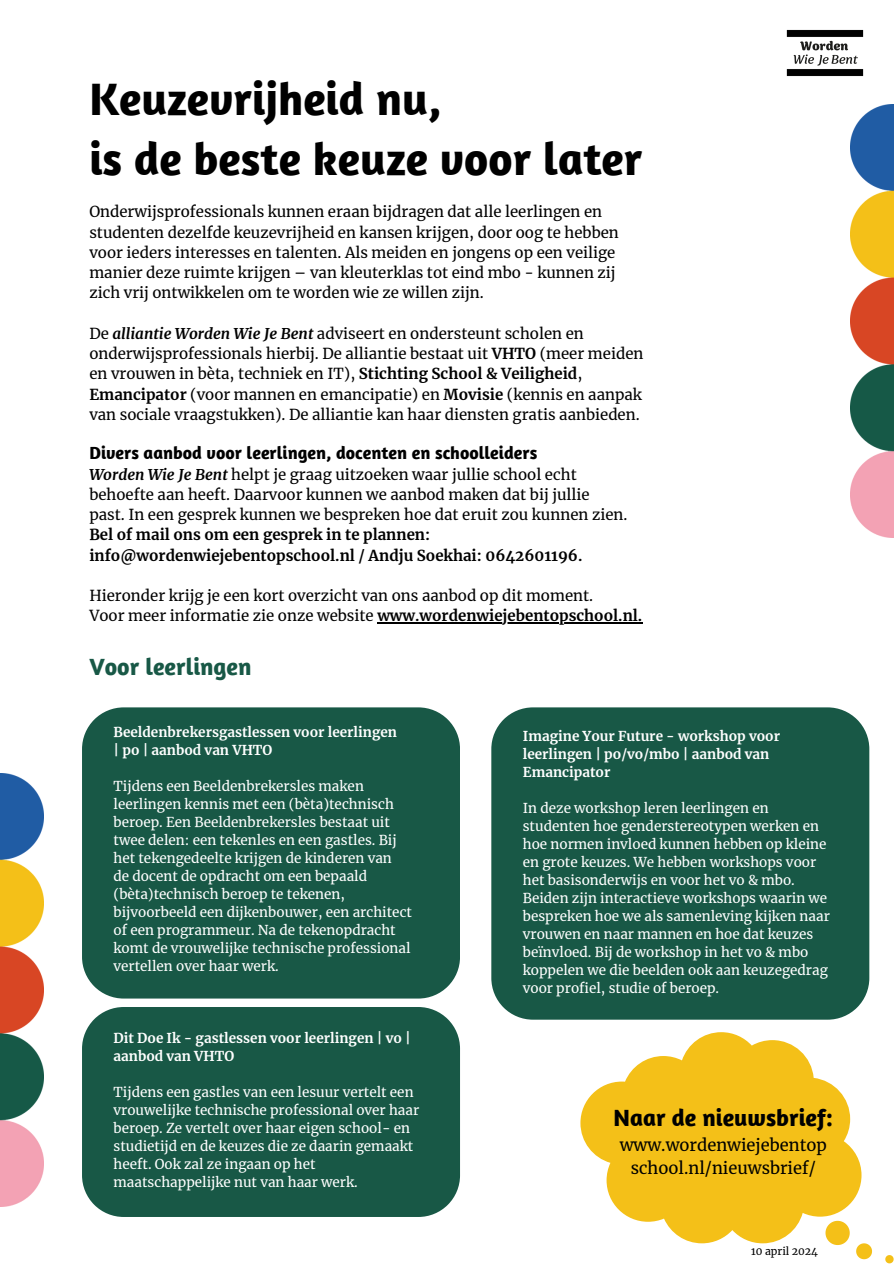
<style>
.page{position:relative;width:894px;height:1264px;background:#fff}
.page>*{position:absolute;margin:0;border:0;box-sizing:border-box;transform-origin:0 0}
.t1{font:700 46.5px/59.7px "Amaranth";color:#000}
.t2{font:700 24px "Amaranth";color:#000}
.t3{font:700 24px "Amaranth";color:#185846}
.t4{font:700 18px "Amaranth";color:#000}
.t5{font:16.5px/22.5px "Merriweather";color:#000;text-align:center}
.t6{font:15px/20.2px "Merriweather";color:#000}
.t7{font:13.5px/18px "Merriweather";color:#fff}
.t8{font:700 13.5px/18px "Merriweather";color:#fff}
.t9{font:10.5px "Merriweather";color:#000}
.s1{font-weight:700;font-style:italic}
.s2{font-weight:700}
</style>
<div class="page">
<div style="left:82px;top:1007px;width:378px;height:209px;background:#185846"></div>
<div style="left:82px;top:707px;width:377px;height:291px;background:#185846"></div>
<div style="left:491px;top:707px;width:378px;height:312px;background:#185846"></div>
<img style="left:786px;top:29px;width:78px;height:48px">
<img style="left:850px;top:105px;width:43px;height:432px">
<img style="left:0;top:773px;width:43px;height:432px">
<hr style="left:377px;top:622px;width:265px;height:1px;background:#000">
<svg style="left:580px;top:1032px;width:281px;height:211px;fill:#f4c018"></svg>
<svg style="left:825px;top:1220px;width:24px;height:24px"></svg>
<svg style="left:856px;top:1243px;width:15px;height:16px"></svg>
<svg style="left:885px;top:1255px;width:8px;height:8px"></svg>
<h4 class="t1" style="left:89px;top:68px;width:554px">Keuzevrijheid nu,<br>is de beste keuze voor later</h4>
<h5 class="t6" style="left:89px;top:202px;width:531px">Onderwijsprofessionals kunnen eraan bijdragen dat alle leerlingen en studenten dezelfde keuzevrijheid en kansen krijgen, door oog te hebben voor ieders interesses en talenten. Als meiden en jongens op een veilige manier deze ruimte krijgen – van kleuterklas tot eind mbo - kunnen zij</h5>
<h4 class="t6" style="left:89px;top:283px;width:396px">zich vrij ontwikkelen om te worden wie ze willen zijn.</h4>
<h4 class="t6" style="left:89px;top:323px;width:555px">De <span class="s1">alliantie Worden Wie Je Bent</span> adviseert en ondersteunt scholen en onderwijsprofessionals hierbij. De alliantie bestaat uit <span class="s2">VHTO</span> (meer meiden</h4>
<h5 class="t6" style="left:89px;top:364px;width:554px">en vrouwen in bèta, techniek en IT), <span class="s2">Stichting School &amp; Veiligheid</span>,<br><span class="s2">Emancipator</span> (voor mannen en emancipatie) en <span class="s2">Movisie</span> (kennis en aanpak van sociale vraagstukken). De alliantie kan haar diensten gratis aanbieden.</h5>
<p class="t4" style="left:89px;top:442px;width:449px">Divers aanbod voor leerlingen, docenten en schoolleiders</p>
<p class="t6" style="left:89px;top:464px;width:539px"><span class="s1">Worden Wie Je Bent</span> helpt je graag uitzoeken waar jullie school echt behoefte aan heeft. Daarvoor kunnen we aanbod maken dat bij jullie past. In een gesprek kunnen we bespreken hoe dat eruit zou kunnen zien.<br><span class="s2">Bel of mail ons om een gesprek in te plannen: info@wordenwiejebentopschool.nl / Andju Soekhai: 0642601196.</span></p>
<h4 class="t6" style="left:89px;top:585px;width:554px">Hieronder krijg je een kort overzicht van ons aanbod op dit moment.<br>Voor meer informatie zie onze website <span class="s2">www.wordenwiejebentopschool.nl.</span></h4>
<p class="t3" style="left:89px;top:651px;width:163px">Voor leerlingen</p>
<p class="t8" style="left:113px;top:722px;width:285px">Beeldenbrekersgastlessen voor leerlingen | po | aanbod van VHTO</p>
<p class="t7" style="left:113px;top:776px;width:300px">Tijdens een Beeldenbrekersles maken leerlingen kennis met een (bèta)technisch beroep. Een Beeldenbrekersles bestaat uit twee delen: een tekenles en een gastles. Bij het tekengedeelte krijgen de kinderen van<br>de docent de opdracht om een bepaald (bèta)technisch beroep te tekenen, bijvoorbeeld een dijkenbouwer, een architect of een programmeur. Na de tekenopdracht</p>
<h2 class="t7" style="left:113px;top:938px;width:298px">komt de vrouwelijke technische professional vertellen over haar werk.</h2>
<h3 class="t8" style="left:113px;top:1028px;width:299px">Dit Doe Ik - gastlessen voor leerlingen | vo | aanbod van VHTO</h3>
<h3 class="t7" style="left:113px;top:1082px;width:307px">Tijdens een gastles van een lesuur vertelt een vrouwelijke technische professional over haar beroep. Ze vertelt over haar eigen school- en studietijd en de keuzes die ze daarin gemaakt heeft. Ook zal ze ingaan op het maatschappelijke nut van haar werk.</h3>
<h3 class="t8" style="left:522px;top:727px;width:259px">Imagine Your Future - workshop voor leerlingen | po/vo/mbo | aanbod van<br>Emancipator</h3>
<p class="t7" style="left:522px;top:799px;width:308px">In deze workshop leren leerlingen en studenten hoe genderstereotypen werken en hoe normen invloed kunnen hebben op kleine en grote keuzes. We hebben workshops voor het basisonderwijs en voor het vo &amp; mbo.<br>Beiden zijn interactieve workshops waarin we bespreken hoe we als samenleving kijken naar vrouwen en naar mannen en hoe dat keuzes beïnvloed. Bij de workshop in het vo &amp; mbo koppelen we die beelden ook aan keuzegedrag voor profiel, studie of beroep.</p>
<h2 class="t2" style="left:613px;top:1103px;width:221px">Naar de nieuwsbrief:</h2>
<p class="t5" style="left:619px;top:1134px;width:208px">www.wordenwiejebentop school.nl/nieuwsbrief/</p>
<p class="t9" style="left:751px;top:1244px;width:68px">10 april 2024</p>
</div>
